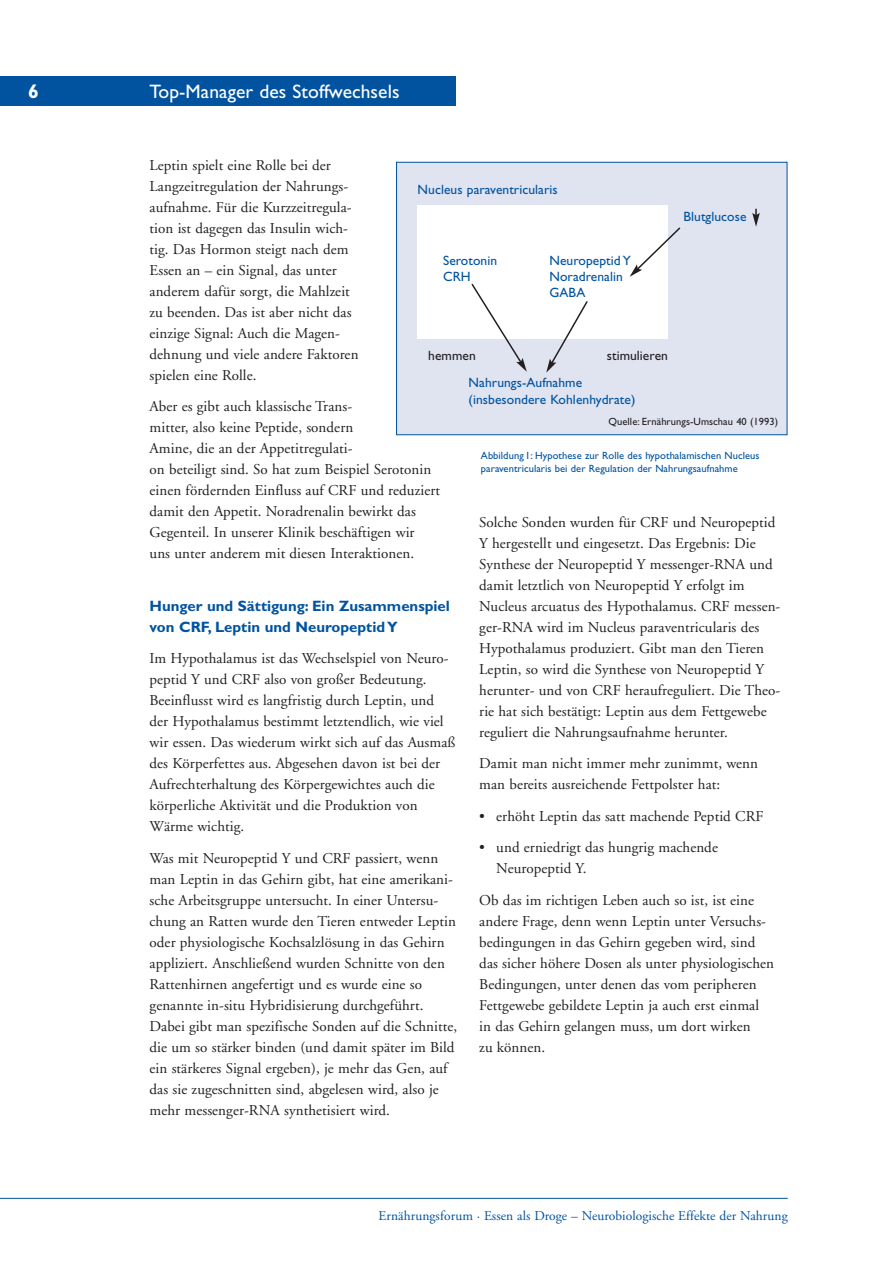
<style>
.page{position:relative;width:893px;height:1262px;background:#fff}
.page>*{position:absolute;margin:0;border:0;box-sizing:border-box;transform-origin:0 0}
.t1{font:19.5px "Gill Sans";letter-spacing:.005em;color:#fff}
.t2{font:700 19.5px "Gill Sans";color:#fff}
.t3{font:15px/21px "Adobe Garamond";letter-spacing:.005em;color:#231f20}
.t4{font:700 15px/21px "Gill Sans";color:#0153a0}
.t5{font:13.5px/16.2px "Gill Sans";letter-spacing:.005em;color:#0153a0}
.t6{font:13.5px "Adobe Garamond";letter-spacing:.005em;color:#0153a0}
.t7{font:13.5px "Gill Sans";letter-spacing:.005em;color:#231f20}
.t8{font:10.5px/12.6px "Gill Sans";letter-spacing:.005em;color:#0153a0}
.t9{font:10.5px "Gill Sans";letter-spacing:.005em;color:#231f20}
</style>
<div class="page">
<div style="left:0;top:77px;width:456px;height:29px;background:#0153a0"></div>
<hr style="left:0;top:1197px;width:787px;height:1px;background:#0153a0">
<div style="left:396px;top:162px;width:391px;height:273px;background:#e0e4f1"></div>
<div style="left:396px;top:162px;width:391px;height:273px;border:1px solid #0153a0"></div>
<div style="left:417px;top:205px;width:251px;height:133px;background:#fff"></div>
<svg style="left:629px;top:227px;width:52px;height:50px"></svg>
<svg style="left:470px;top:283px;width:57px;height:89px"></svg>
<svg style="left:546px;top:301px;width:43px;height:72px"></svg>
<svg style="left:752px;top:209px;width:7px;height:18px"></svg>
<h1 class="t2" style="left:28px;top:84px;width:12px">6</h1>
<h1 class="t1" style="left:149px;top:84px;width:251px">Top-Manager des Stoffwechsels</h1>
<p class="t3" style="left:149px;top:156px;width:210px">Leptin spielt eine Rolle bei der<br>Langzeitregulation der Nahrungs&shy;aufnahme. Für die Kurzzeitregula&shy;tion ist dagegen das Insulin wich&shy;tig. Das Hormon steigt nach dem<br>Essen an – ein Signal, das unter anderem dafür sorgt, die Mahlzeit zu beenden. Das ist aber nicht das einzige Signal: Auch die Magen&shy;dehnung und viele andere Faktoren spielen eine Rolle.</p>
<p class="t3" style="left:149px;top:397px;width:292px">Aber es gibt auch klassische Trans-<br>mitter, also keine Peptide, sondern<br>Amine, die an der Appetitregulati-<br>on beteiligt sind. So hat zum Beispiel Serotonin einen fördernden Einfluss auf CRF und reduziert damit den Appetit. Noradrenalin bewirkt das Gegenteil. In unserer Klinik beschäftigen wir<br>uns unter anderem mit diesen Interaktionen.</p>
<p class="t5" style="left:417px;top:183px;width:141px">Nucleus paraventricularis</p>
<p class="t5" style="left:683px;top:210px;width:64px">Blutglucose</p>
<p class="t5" style="left:443px;top:253px;width:56px">Serotonin<br>CRH</p>
<p class="t5" style="left:549px;top:253px;width:83px">Neuropeptid Y<br>Noradrenalin<br>GABA</p>
<p class="t7" style="left:428px;top:351px;width:49px">hemmen</p>
<p class="t7" style="left:607px;top:351px;width:63px">stimulieren</p>
<p class="t5" style="left:468px;top:376px;width:168px">Nahrungs-Aufnahme (insbesondere Kohlenhydrate)</p>
<p class="t9" style="left:608px;top:418px;width:171px">Quelle: Ernährungs-Umschau 40 (1993)</p>
<p class="t8" style="left:481px;top:450px;width:280px">Abbildung1: Hypothese zur Rolle des hypothalamischen Nucleus paraventricularis bei der Regulation der Nahrungsaufnahme</p>
<p class="t3" style="left:479px;top:513px;width:302px">Solche Sonden wurden für CRF und Neuropeptid Y hergestellt und eingesetzt. Das Ergebnis: Die Synthese der Neuropeptid Y messenger-RNA und damit letztlich von Neuropeptid Y erfolgt im Nucleus arcuatus des Hypothalamus. CRF messen&shy;ger-RNA wird im Nucleus paraventricularis des Hypothalamus produziert. Gibt man den Tieren Leptin, so wird die Synthese von Neuropeptid Y herunter- und von CRF heraufreguliert. Die Theo&shy;rie hat sich bestätigt: Leptin aus dem Fettgewebe reguliert die Nahrungsaufnahme herunter.</p>
<p class="t3" style="left:479px;top:754px;width:280px">Damit man nicht immer mehr zunimmt, wenn man bereits ausreichende Fettpolster hat:</p>
<p class="t3" style="left:479px;top:807px;width:286px">• erhöht Leptin das satt machende Peptid CRF</p>
<p class="t3" style="left:496px;top:838px;width:223px;text-indent:-17px">• und erniedrigt das hungrig machende<br>Neuropeptid Y.</p>
<p class="t3" style="left:479px;top:891px;width:296px">Ob das im richtigen Leben auch so ist, ist eine andere Frage, denn wenn Leptin unter Versuchs&shy;bedingungen in das Gehirn gegeben wird, sind das sicher höhere Dosen als unter physiologischen Bedingungen, unter denen das vom peripheren Fettgewebe gebildete Leptin ja auch erst einmal in das Gehirn gelangen muss, um dort wirken<br>zu können.</p>
<p class="t4" style="left:149px;top:597px;width:302px">Hunger und Sättigung: Ein Zusammenspiel von CRF, Leptin und Neuropeptid Y</p>
<p class="t3" style="left:149px;top:649px;width:307px">Im Hypothalamus ist das Wechselspiel von Neuro&shy;peptid Y und CRF also von großer Bedeutung.<br>Beeinflusst wird es langfristig durch Leptin, und der Hypothalamus bestimmt letztendlich, wie viel wir essen. Das wiederum wirkt sich auf das Ausmaß des Körperfettes aus. Abgesehen davon ist bei der Aufrechterhaltung des Körpergewichtes auch die körperliche Aktivität und die Produktion von Wärme wichtig.</p>
<p class="t3" style="left:149px;top:849px;width:309px">Was mit Neuropeptid Y und CRF passiert, wenn man Leptin in das Gehirn gibt, hat eine amerikani&shy;sche Arbeitsgruppe untersucht. In einer Untersu&shy;chung an Ratten wurde den Tieren entweder Leptin oder physiologische Kochsalzlösung in das Gehirn appliziert. Anschließend wurden Schnitte von den Rattenhirnen angefertigt und es wurde eine so genannte in-situ Hybridisierung durchgeführt.<br>Dabei gibt man spezifische Sonden auf die Schnitte, die um so stärker binden (und damit später im Bild ein stärkeres Signal ergeben), je mehr das Gen, auf das sie zugeschnitten sind, abgelesen wird, also je mehr messenger-RNA synthetisiert wird.</p>
<p class="t6" style="left:378px;top:1210px;width:410px">Ernährungsforum · Essen als Droge – Neurobiologische Effekte der Nahrung</p>
</div>
